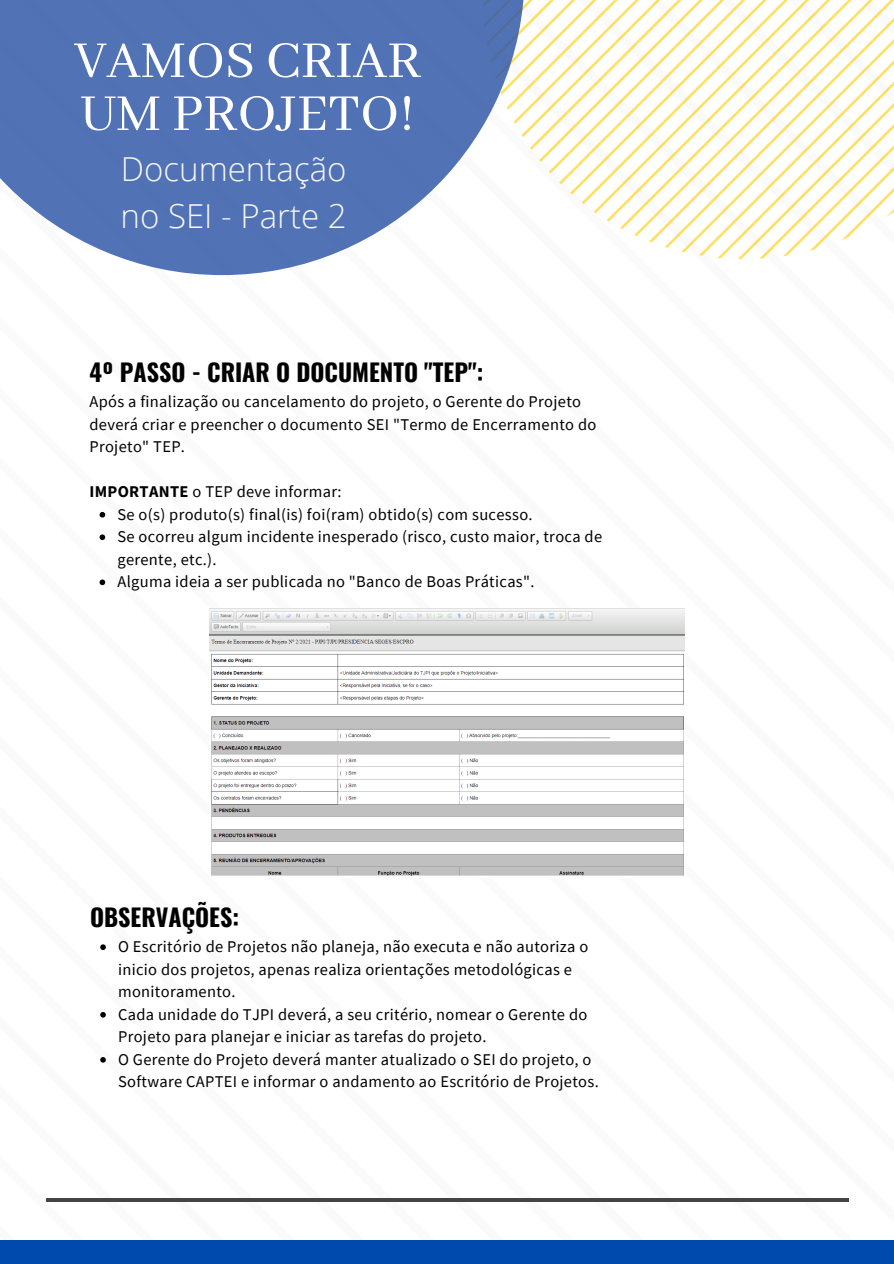
<style>
.page{position:relative;width:894px;height:1264px;background:#fff}
.page>*{position:absolute;margin:0;border:0;box-sizing:border-box;transform-origin:0 0}
.t1{font:57px/52.9px "Abhaya Libre";color:#fff}
.t2{font:300 33px "Open Sans";color:#f6f6f6}
.t3{font:700 24px "Oswald";color:#000}
.t4{font:16.5px/22.5px "Source Sans Pro";letter-spacing:.02em;color:#000}
.s1{font-weight:700}
</style>
<div class="page">
<svg style="left:524px;top:0;width:369px;height:259px"></svg>
<svg style="left:0;top:0;width:524px;height:275px;fill:#5172b5"></svg>
<hr style="left:46px;top:1198px;width:802px;height:3px;background:#444440">
<div style="left:0;top:1240px;width:893px;height:23px;background:#004aad"></div>
<img style="left:210px;top:608px;width:474px;height:268px">
<svg style="left:99px;top:512px;width:6px;height:5px"></svg>
<svg style="left:99px;top:534px;width:6px;height:6px"></svg>
<svg style="left:99px;top:579px;width:6px;height:6px"></svg>
<svg style="left:100px;top:944px;width:6px;height:6px"></svg>
<svg style="left:46px;top:1012px;width:71px;height:190px"></svg>
<p class="t1" style="left:74px;top:36px;width:348px">VAMOS CRIAR<br>UM PROJETO!</p>
<p class="t2" style="left:121px;top:146px;width:227px">Documentação</p>
<p class="t2" style="left:121px;top:192px;width:227px">no SEI - Parte 2</p>
<p class="t3" style="left:89px;top:354px;width:395px">4º PASSO - CRIAR O DOCUMENTO "TEP":</p>
<p class="t4" style="left:89px;top:390px;width:508px">Após a finalização ou cancelamento do projeto, o Gerente do Projeto deverá criar e preencher o documento SEI "Termo de Encerramento do<br>Projeto" TEP.</p>
<p class="t4" style="left:89px;top:480px;width:253px"><span class="s1">IMPORTANTE</span> o TEP deve informar:</p>
<p class="t4" style="left:117px;top:502px;width:416px">Se o(s) produto(s) final(is) foi(ram) obtido(s) com sucesso.</p>
<p class="t4" style="left:117px;top:525px;width:486px">Se ocorreu algum incidente inesperado (risco, custo maior, troca de gerente, etc.).</p>
<p class="t4" style="left:117px;top:570px;width:418px">Alguma ideia a ser publicada no "Banco de Boas Práticas".</p>
<p class="t3" style="left:90px;top:898px;width:150px">OBSERVAÇÕES:</p>
<p class="t4" style="left:118px;top:935px;width:471px">O Escritório de Projetos não planeja, não executa e não autoriza o inicio dos projetos, apenas realiza orientações metodológicas e monitoramento.</p>
<p class="t4" style="left:118px;top:1002px;width:470px">Cada unidade do TJPI deverá, a seu critério, nomear o Gerente do<br>Projeto para planejar e iniciar as tarefas do projeto.</p>
<p class="t4" style="left:118px;top:1047px;width:482px">O Gerente do Projeto deverá manter atualizado o SEI do projeto, o<br>Software CAPTEI e informar o andamento ao Escritório de Projetos.</p>
</div>
